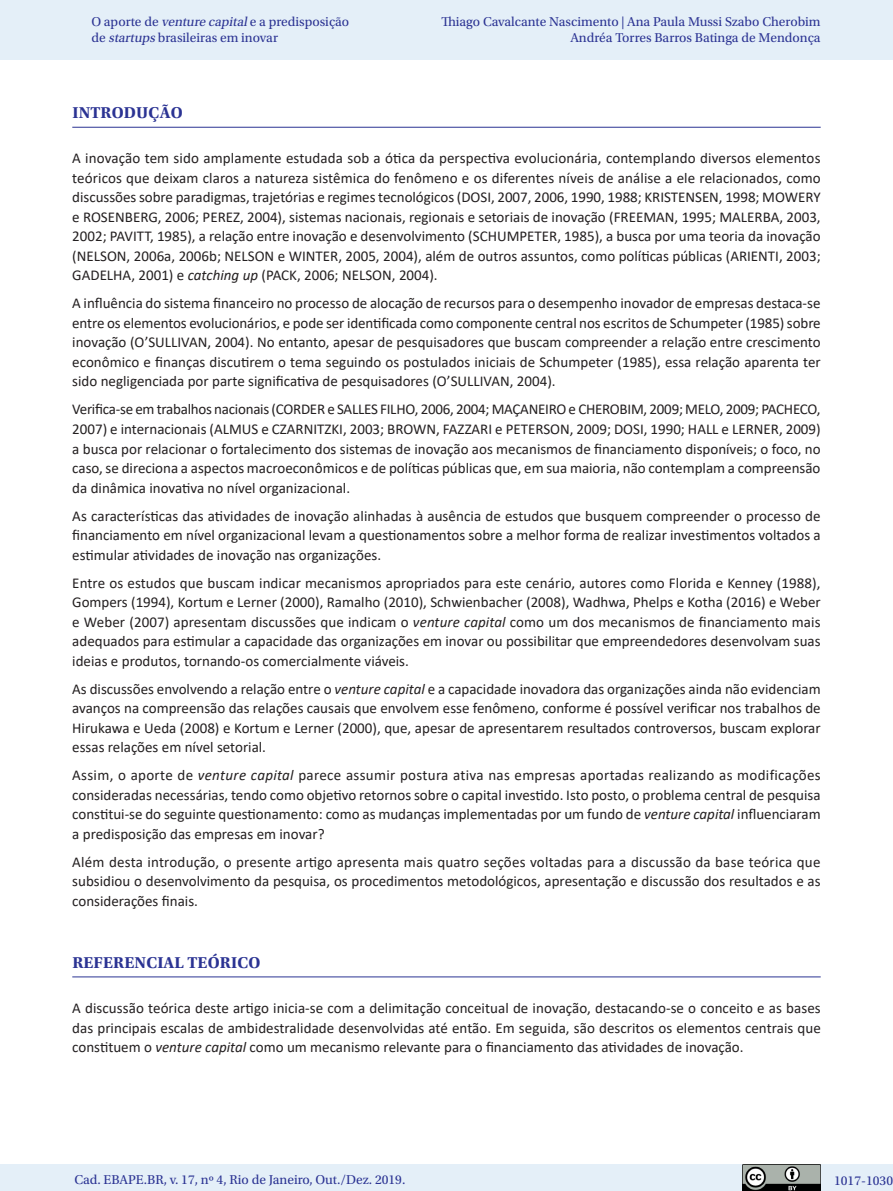
<style>
.page{position:relative;width:893px;height:1191px;background:#fff}
.page>*{position:absolute;margin:0;border:0;box-sizing:border-box;transform-origin:0 0}
._07_1_sub_1{font:700 16.5px "Utopia Std";letter-spacing:.01em;color:#2b3393}
._06_0_texto{font:15px/19.5px "Calibri";color:#231f20;text-align:justify}
.t1{font:13.5px/16.5px "Utopia Std";color:#2b3393}
.s1{font-style:italic}
</style>
<div class="page">
<div style="left:0;top:0;width:893px;height:60px;background:#e4eff8"></div>
<div style="left:0;top:1164px;width:893px;height:27px;background:#e4eff8"></div>
<img style="left:743px;top:1164px;width:78px;height:27px">
<hr style="left:72px;top:127px;width:749px;height:1px;background:#2b3393">
<hr style="left:72px;top:976px;width:749px;height:1px;background:#2b3393">
<p class="t1" style="left:91px;top:13px;width:259px">O aporte de <span class="s1">venture capital</span>e a predisposição de <span class="s1">startups</span> brasileiras em inovar</p>
<p class="t1" style="left:441px;top:13px;width:381px;text-align:right">Thiago Cavalcante Nascimento | Ana Paula Mussi Szabo Cherobim<br>Andréa Torres Barros Batinga de Mendonça</p>
<p class="_07_1_sub_1" style="left:72px;top:103px;width:112px">INTRODUÇÃO</p>
<p class="_06_0_texto" style="left:72px;top:148px;width:750px">A inovação tem sido amplamente estudada sob a ótica da perspectiva evolucionária, contemplando diversos elementos teóricos que deixam claros a natureza sistêmica do fenômeno e os diferentes níveis de análise a ele relacionados, como discussões sobre paradigmas, trajetórias e regimes tecnológicos (DOSI, 2007, 2006, 1990, 1988; KRISTENSEN, 1998; MOWERY e ROSENBERG, 2006; PEREZ, 2004), sistemas nacionais, regionais e setoriais de inovação (FREEMAN, 1995; MALERBA, 2003, 2002; PAVITT, 1985), a relação entre inovação e desenvolvimento (SCHUMPETER, 1985), a busca por uma teoria da inovação (NELSON, 2006a, 2006b; NELSON e WINTER, 2005, 2004), além de outros assuntos, como políticas públicas (ARIENTI, 2003; GADELHA, 2001) e <span class="s1">catching up</span> (PACK, 2006; NELSON, 2004).</p>
<p class="_06_0_texto" style="left:72px;top:293px;width:750px">A influência do sistema financeiro no processo de alocação de recursos para o desempenho inovador de empresas destaca-se entre os elementos evolucionários, e pode ser identificada como componente central nos escritos de Schumpeter (1985) sobre inovação (O’SULLIVAN, 2004). No entanto, apesar de pesquisadores que buscam compreender a relação entre crescimento econômico e finanças discutirem o tema seguindo os postulados iniciais de Schumpeter (1985), essa relação aparenta ter sido negligenciada por parte significativa de pesquisadores (O’SULLIVAN, 2004).</p>
<p class="_06_0_texto" style="left:72px;top:399px;width:750px">Verifica-se em trabalhos nacionais (CORDER e SALLES FILHO, 2006, 2004; MAÇANEIRO e CHEROBIM, 2009; MELO, 2009; PACHECO, 2007) e internacionais (ALMUS e CZARNITZKI, 2003; BROWN, FAZZARI e PETERSON, 2009; DOSI, 1990; HALL e LERNER, 2009) a busca por relacionar o fortalecimento dos sistemas de inovação aos mecanismos de financiamento disponíveis; o foco, no caso, se direciona a aspectos macroeconômicos e de políticas públicas que, em sua maioria, não contemplam a compreensão da dinâmica inovativa no nível organizacional.</p>
<p class="_06_0_texto" style="left:72px;top:505px;width:750px">As características das atividades de inovação alinhadas à ausência de estudos que busquem compreender o processo de financiamento em nível organizacional levam a questionamentos sobre a melhor forma de realizar investimentos voltados a estimular atividades de inovação nas organizações.</p>
<p class="_06_0_texto" style="left:72px;top:572px;width:750px">Entre os estudos que buscam indicar mecanismos apropriados para este cenário, autores como Florida e Kenney (1988), Gompers (1994), Kortum e Lerner (2000), Ramalho (2010), Schwienbacher (2008), Wadhwa, Phelps e Kotha (2016) e Weber e Weber (2007) apresentam discussões que indicam o <span class="s1">venture capital</span> como um dos mecanismos de financiamento mais adequados para estimular a capacidade das organizações em inovar ou possibilitar que empreendedores desenvolvam suas ideias e produtos, tornando-os comercialmente viáveis.</p>
<p class="_06_0_texto" style="left:72px;top:678px;width:750px">As discussões envolvendo a relação entre o <span class="s1">venture capital</span> e a capacidade inovadora das organizações ainda não evidenciam avanços na compreensão das relações causais que envolvem esse fenômeno, conforme é possível verificar nos trabalhos de Hirukawa e Ueda (2008) e Kortum e Lerner (2000), que, apesar de apresentarem resultados controversos, buscam explorar essas relações em nível setorial.</p>
<p class="_06_0_texto" style="left:72px;top:765px;width:750px">Assim, o aporte de <span class="s1">venture capital</span> parece assumir postura ativa nas empresas aportadas realizando as modificações consideradas necessárias, tendo como objetivo retornos sobre o capital investido. Isto posto, o problema central de pesquisa constitui-se do seguinte questionamento: como as mudanças implementadas por um fundo de <span class="s1">venture capital</span> influenciaram a predisposição das empresas em inovar?</p>
<p class="_06_0_texto" style="left:72px;top:851px;width:750px">Além desta introdução, o presente artigo apresenta mais quatro seções voltadas para a discussão da base teórica que subsidiou o desenvolvimento da pesquisa, os procedimentos metodológicos, apresentação e discussão dos resultados e as considerações finais.</p>
<p class="_07_1_sub_1" style="left:72px;top:953px;width:189px">REFERENCIAL TEÓRICO</p>
<p class="_06_0_texto" style="left:72px;top:998px;width:750px">A discussão teórica deste artigo inicia-se com a delimitação conceitual de inovação, destacando-se o conceito e as bases das principais escalas de ambidestralidade desenvolvidas até então. Em seguida, são descritos os elementos centrais que constituem o <span class="s1">venture capital</span> como um mecanismo relevante para o financiamento das atividades de inovação.</p>
<p class="t1" style="left:74px;top:1171px;width:333px">Cad. EBAPE.BR, v. 17, nº 4, Rio de Janeiro, Out./Dez. 2019.</p>
<p class="t1" style="left:834px;top:1172px;width:60px">1017-1030</p>
</div>
